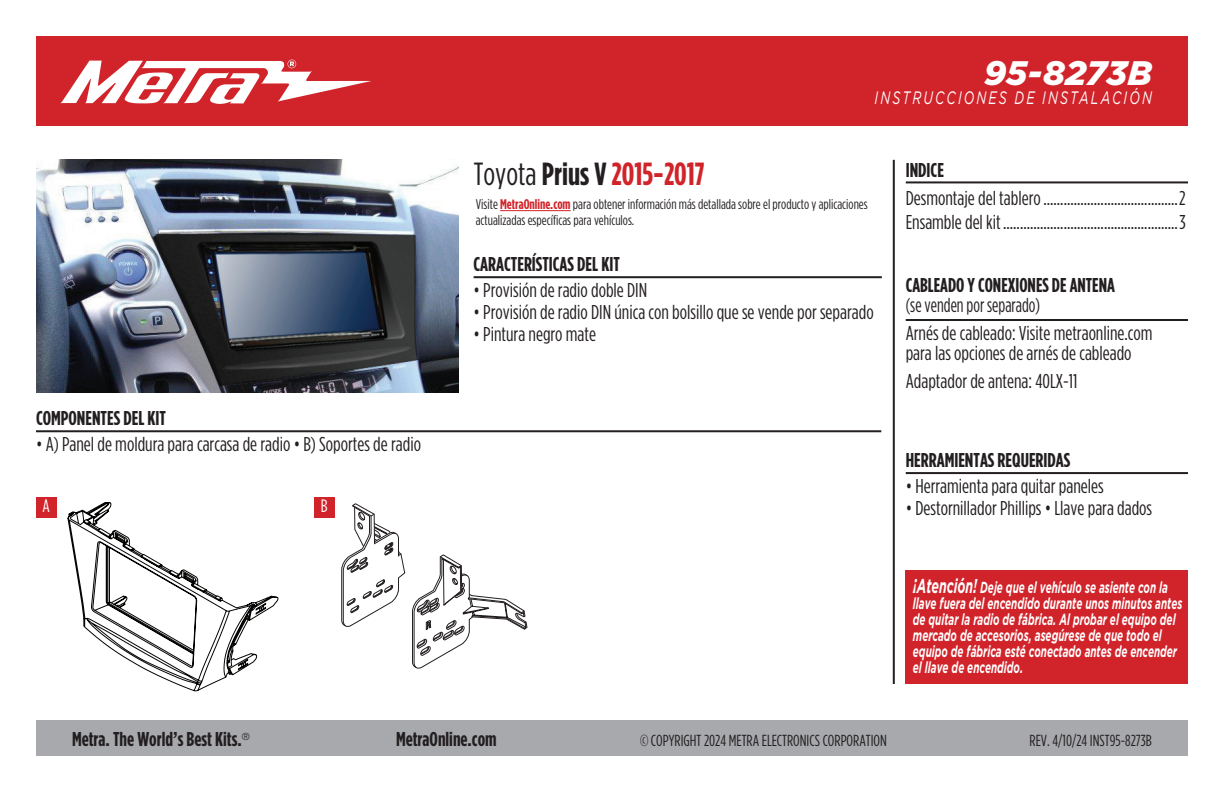
<style>
.page{position:relative;width:1224px;height:792px;background:#fff}
.page>*{position:absolute;margin:0;border:0;box-sizing:border-box;transform-origin:0 0}
.t1{font:italic 900 34px "Gotham";letter-spacing:-.005em;color:#fff}
.t2{font:700 32px "Gotham Condensed";color:#d1232a}
.t3{font:20px/24px "Gotham Condensed";color:#231f20}
.t4{font:700 20px "Gotham Condensed";color:#231f20}
.t5{font:20px/28px "Gotham Condensed";color:#231f20;scale:.9 1}
.t6{font:italic 18px "Gotham";letter-spacing:.17em;color:#fff;scale:.7 1}
.t7{font:18px "Gotham Condensed";color:#fff}
.t8{font:italic 700 16px/16px "Gotham";color:#fff;scale:.62 1}
.t9{font:16px "Gotham Condensed";color:#231f20}
.t10{font:14px/16px "Gotham Condensed";color:#231f20}
.s1{font-weight:400;color:#231f20}
.s2{color:#231f20}
.s3{font-weight:700;color:#d1232a}
.s4{font-size:20px}
</style>
<div class="page">
<div style="left:36px;top:720px;width:1152px;height:36px;background:#a8a9ad"></div>
<hr style="left:893px;top:160px;width:2px;height:524px;background:#231f20">
<div style="left:36px;top:36px;width:1152px;height:90px;background:#d1232a"></div>
<svg style="left:60px;top:60px;width:311px;height:44px"></svg>
<div style="left:906px;top:570px;width:282px;height:114px;background:#d1232a"></div>
<hr style="left:474px;top:276px;width:408px;height:2px;background:#231f20">
<hr style="left:36px;top:430px;width:845px;height:2px;background:#231f20">
<hr style="left:906px;top:472px;width:282px;height:2px;background:#231f20">
<hr style="left:906px;top:319px;width:282px;height:2px;background:#231f20">
<hr style="left:906px;top:181px;width:282px;height:2px;background:#231f20">
<hr style="left:500px;top:210px;width:71px;height:1px;background:#d1232a">
<div style="left:36px;top:497px;width:21px;height:20px;background:#d1232a"></div>
<div style="left:314px;top:497px;width:20px;height:20px;background:#d1232a"></div>
<svg style="left:68px;top:502px;width:210px;height:189px"></svg>
<svg style="left:76px;top:513px;width:156px;height:162px"></svg>
<svg style="left:341px;top:503px;width:186px;height:166px"></svg>
<img style="left:36px;top:160px;width:423px;height:232px">
<h1 class="t1" style="left:984px;top:53px;width:169px">95-8273B</h1>
<p class="t6" style="left:875px;top:88px;width:398px">INSTRUCCIONES DE INSTALACIÓN</p>
<p class="t4" style="left:36px;top:407px;width:132px">COMPONENTES DEL KIT</p>
<p class="t3" style="left:36px;top:432px;width:387px">• A) Panel de moldura para carcasa de radio • B) Soportes de radio</p>
<p class="t7" style="left:43px;top:496px;width:9px">A</p>
<p class="t7" style="left:321px;top:496px;width:8px">B</p>
<h2 class="t2" style="left:474px;top:156px;width:233px"><span class="s1">Toyota</span> <span class="s2">Prius V</span> 2015-2017</h2>
<p class="t10" style="left:476px;top:196px;width:393px">Visite <span class="s3">MetraOnline.com</span> para obtener información más detallada sobre el producto y aplicaciones actualizadas específicas para vehículos.</p>
<p class="t4" style="left:474px;top:253px;width:148px">CARACTERÍSTICAS DEL KIT</p>
<p class="t3" style="left:474px;top:278px;width:175px">• Provisión de radio doble DIN</p>
<p class="t3" style="left:474px;top:300px;width:402px">• Provisión de radio DIN única con bolsillo que se vende por separado</p>
<p class="t3" style="left:474px;top:322px;width:124px">• Pintura negro mate</p>
<p class="t4" style="left:906px;top:158px;width:40px">INDICE</p>
<p class="t3" style="left:906px;top:185px;width:281px">Desmontaje del tablero........................................2<br>Ensamble del kit....................................................3</p>
<p class="t4" style="left:906px;top:274px;width:211px">CABLEADO Y CONEXIONES DE ANTENA</p>
<p class="t5" style="left:906px;top:291px;width:276px">(se venden por separado)<br>Arnés de cableado: Visite metraonline.com</p>
<p class="t3" style="left:906px;top:339px;width:227px;line-height:28px">para las opciones de arnés de cableado<br>Adaptador de antena: 40LX-11</p>
<p class="t4" style="left:906px;top:449px;width:166px">HERRAMIENTAS REQUERIDAS</p>
<p class="t3" style="left:906px;top:474px;width:199px">• Herramienta para quitar paneles</p>
<p class="t3" style="left:906px;top:496px;width:248px">• Destornillador Phillips • Llave para dados</p>
<p class="t8" style="left:913px;top:579px;width:436px"><span class="s4">¡Atención!</span> Deje que el vehículo se asiente con la llave fuera del encendido durante unos minutos antes de quitar la radio de fábrica. Al probar el equipo del mercado de accesorios, asegúrese de que todo el equipo de fábrica esté conectado antes de encender el llave de encendido.</p>
<p class="t4" style="left:72px;top:728px;width:179px">Metra. The World’s Best Kits.<sup>®</sup></p>
<p class="t4" style="left:396px;top:728px;width:102px">MetraOnline.com</p>
<p class="t9" style="left:640px;top:732px;width:248px">© COPYRIGHT 2024 METRA ELECTRONICS CORPORATION</p>
<p class="t9" style="left:1030px;top:732px;width:124px">REV. 4/10/24 INST95-8273B</p>
</div>
